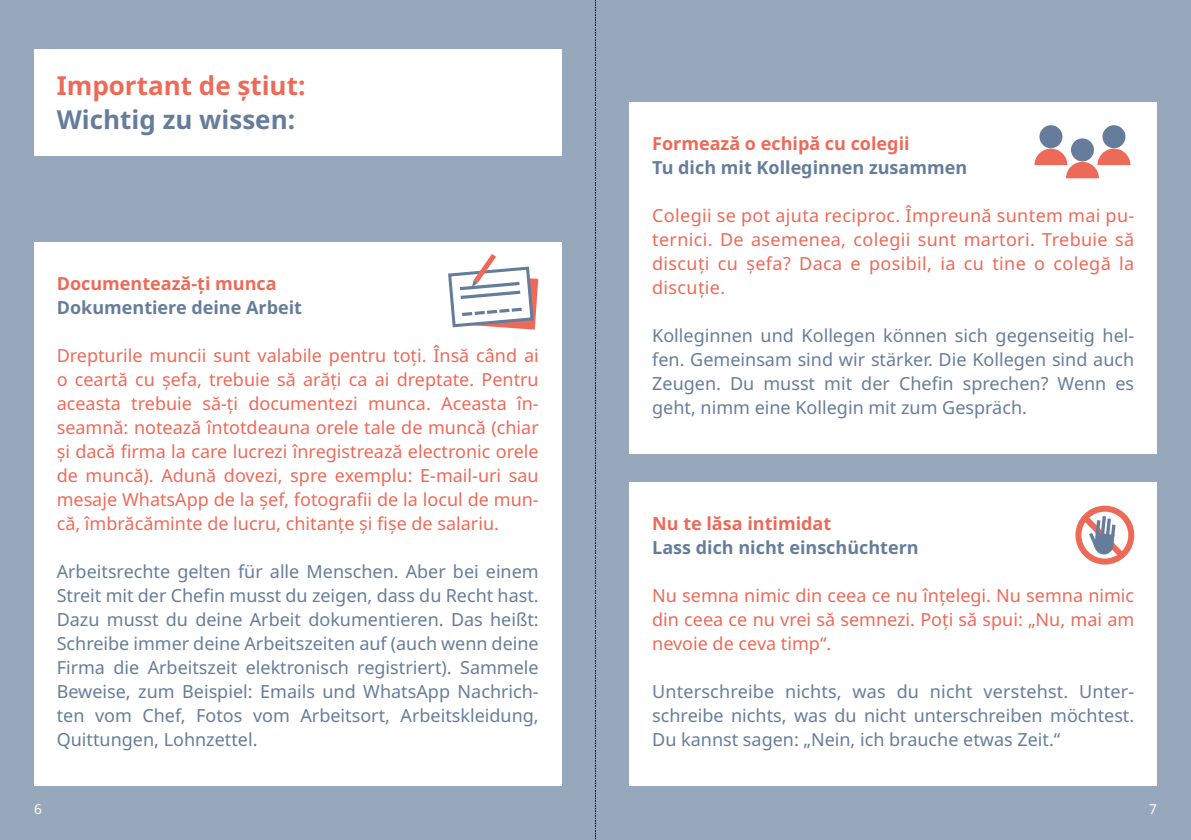
<style>
.page{position:relative;width:1191px;height:840px;background:#fff}
.page>*{position:absolute;margin:0;border:0;box-sizing:border-box;transform-origin:0 0}
.t1{font:700 26px "Noto Sans";color:#ed6a58}
.t2{font:700 26px "Noto Sans";color:#657d9b}
.t3{font:18px/24px "Noto Sans";color:#657d9b;text-align:justify}
.t4{font:18px/24px "Noto Sans";color:#ed6a58;text-align:justify}
.t5{font:700 18px "Noto Sans";color:#657d9b}
.t6{font:700 18px "Noto Sans";color:#ed6a58}
.t7{font:13.6px "Noto Sans";color:#fff}
</style>
<div class="page">
<div style="left:0;top:0;width:1191px;height:839px;background:#98a8bc"></div>
<div style="left:34px;top:50px;width:527px;height:106px;background:#fff"></div>
<div style="left:34px;top:242px;width:527px;height:543px;background:#fff"></div>
<div style="left:629px;top:102px;width:528px;height:351px;background:#fff"></div>
<div style="left:629px;top:482px;width:528px;height:303px;background:#fff"></div>
<svg style="left:448px;top:254px;width:90px;height:75px"></svg>
<div style="left:1075px;top:505px;width:59px;height:59px;border:6px solid #ed6a58;border-radius:50%"></div>
<svg style="left:1076px;top:508px;width:54px;height:55px"></svg>
<div style="left:1071px;top:138px;width:23px;height:23px;background:#657d9b;border-radius:50%"></div>
<div style="left:1102px;top:125px;width:23px;height:23px;background:#657d9b;border-radius:50%"></div>
<svg style="left:1034px;top:148px;width:96px;height:30px"></svg>
<div style="left:1039px;top:125px;width:23px;height:23px;background:#657d9b;border-radius:50%"></div>
<svg style="left:595px;top:0;width:1px;height:839px"></svg>
<h1 class="t1" style="left:57px;top:70px;width:250px">Important de știut:</h1>
<h1 class="t2" style="left:57px;top:104px;width:240px">Wichtig zu wissen:</h1>
<p class="t6" style="left:57px;top:273px;width:221px">Documentează-ți munca</p>
<p class="t5" style="left:57px;top:297px;width:247px">Dokumentiere deine Arbeit</p>
<p class="t4" style="left:57px;top:343px;width:483px">Drepturile muncii sunt valabile pentru toți. Însă când ai o ceartă cu șefa, trebuie să arăți ca ai dreptate. Pentru aceasta trebuie să-ți documentezi munca. Aceasta în&shy;seamnă: notează întotdeauna orele tale de muncă (chiar și dacă firma la care lucrezi înregistrează electronic orele de muncă). Adună dovezi, spre exemplu: E-mail-uri sau mesaje WhatsApp de la șef, fotografii de la locul de mun&shy;că, îmbrăcăminte de lucru, chitanțe și fișe de salariu.</p>
<p class="t3" style="left:57px;top:559px;width:483px">Arbeitsrechte gelten für alle Menschen. Aber bei einem Streit mit der Chefin musst du zeigen, dass du Recht hast.<br>Dazu musst du deine Arbeit dokumentieren. Das heißt:<br>Schreibe immer deine Arbeitszeiten auf (auch wenn deine Firma die Arbeitszeit elektronisch registriert). Sammele Beweise, zum Beispiel: Emails und WhatsApp Nachrich&shy;ten vom Chef, Fotos vom Arbeitsort, Arbeitskleidung, Quittungen, Lohnzettel.</p>
<p class="t6" style="left:652px;top:133px;width:259px">Formează o echipă cu colegii</p>
<p class="t5" style="left:652px;top:157px;width:316px">Tu dich mit Kolleginnen zusammen</p>
<p class="t4" style="left:652px;top:204px;width:483px">Colegii se pot ajuta reciproc. Împreună suntem mai pu&shy;ternici. De asemenea, colegii sunt martori. Trebuie să discuți cu șefa? Daca e posibil, ia cu tine o colegă la discuție.</p>
<p class="t3" style="left:652px;top:324px;width:483px">Kolleginnen und Kollegen können sich gegenseitig hel&shy;fen. Gemeinsam sind wir stärker. Die Kollegen sind auch Zeugen. Du musst mit der Chefin sprechen? Wenn es geht, nimm eine Kollegin mit zum Gespräch.</p>
<p class="t6" style="left:652px;top:513px;width:180px">Nu te lăsa intimidat</p>
<p class="t5" style="left:652px;top:537px;width:268px">Lass dich nicht einschüchtern</p>
<p class="t4" style="left:652px;top:583px;width:483px">Nu semna nimic din ceea ce nu înțelegi. Nu semna nimic din ceea ce nu vrei să semnezi. Poți să spui: „Nu, mai am nevoie de ceva timp“.</p>
<p class="t3" style="left:652px;top:679px;width:483px">Unterschreibe nichts, was du nicht verstehst. Unter&shy;schreibe nichts, was du nicht unterschreiben möchtest.<br>Du kannst sagen: „Nein, ich brauche etwas Zeit.“</p>
<p class="t7" style="left:34px;top:801px;width:9px">6</p>
<p class="t7" style="left:1149px;top:801px;width:9px">7</p>
</div>
